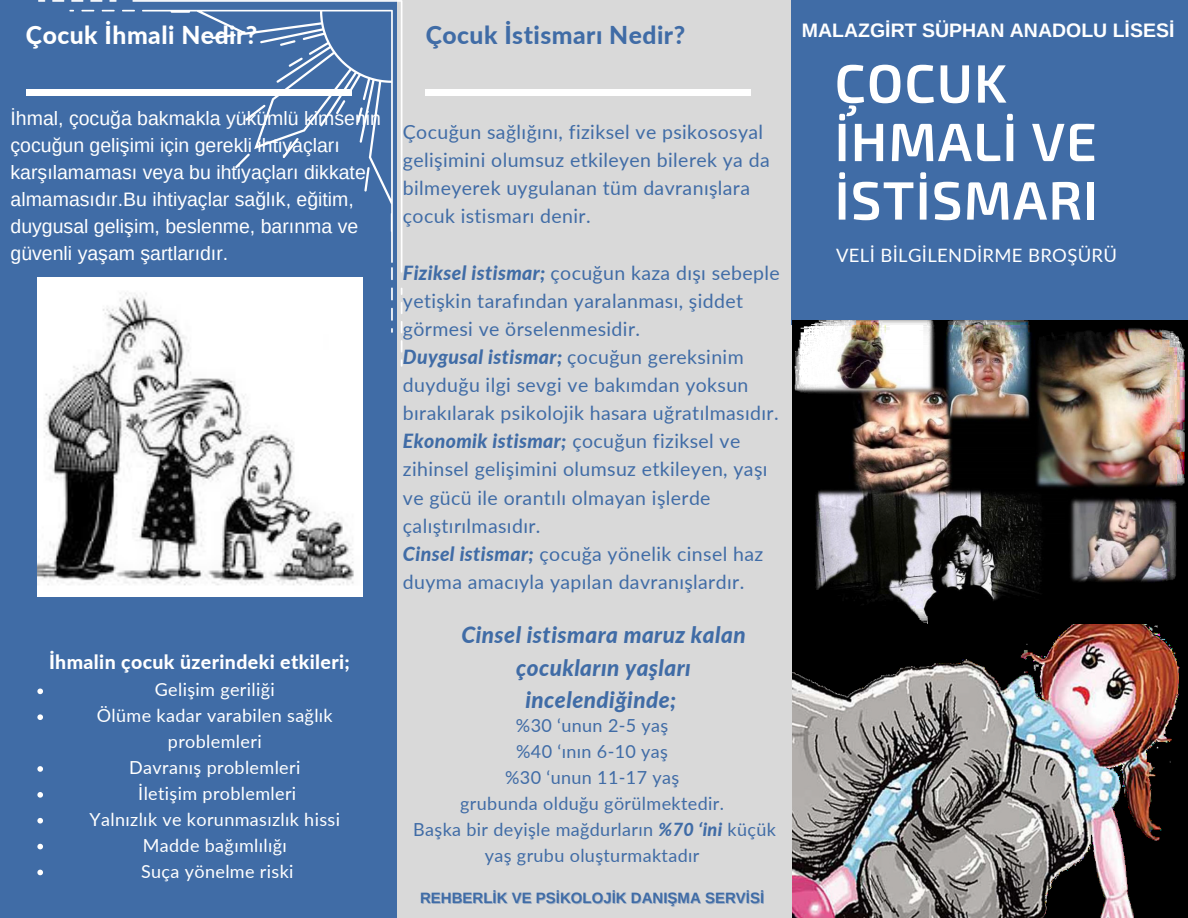
<style>
.page{position:relative;width:1188px;height:918px;background:#d9d9d9}
.page>*{position:absolute;margin:0;border:0;box-sizing:border-box;transform-origin:0 0}
.t1{font:600 54px/58.5px "Exo 2";letter-spacing:.02em;color:#fff}
.t2{font:800 24.6px "Lato";letter-spacing:.02em;color:#406ca6}
.t3{font:800 24.6px "Lato";letter-spacing:.02em;color:#fff}
.t4{font:italic 800 22.5px/32.7px "Lato";letter-spacing:.02em;color:#406ca6;text-align:center}
.t5{font:19.5px/28.2px "Lato";letter-spacing:.02em;color:#406ca6}
.t6{font:19.5px/27px "Arimo";color:#fff}
.t7{font:800 19.5px "Lato";letter-spacing:.02em;color:#fff}
.t8{font:700 19.5px "Arimo";color:#fff}
.t9{font:18.45px "Lato";letter-spacing:.02em;color:#fff}
.t10{font:18px/25.8px "Lato";letter-spacing:.02em;color:#fff;text-align:center}
.t11{font:18px "Lato";letter-spacing:.02em;color:#406ca6}
.t12{font:700 15px "Arimo";color:#406ca6}
.s1{font-weight:800;font-style:italic}
</style>
<div class="page">
<div style="left:792px;top:0;width:396px;height:325px;background:#406ca6"></div>
<div style="left:0;top:0;width:396px;height:918px;background:#406ca6"></div>
<div style="left:26px;top:89px;width:325px;height:7px;background:#fff"></div>
<img style="left:37px;top:278px;width:325px;height:318px">
<div style="left:426px;top:89px;width:325px;height:7px;background:#fff"></div>
<img style="left:793px;top:320px;width:395px;height:598px">
<svg style="left:38px;top:0;width:364px;height:367px"></svg>
<svg style="left:37px;top:689px;width:6px;height:5px"></svg>
<svg style="left:37px;top:714px;width:6px;height:6px"></svg>
<svg style="left:37px;top:766px;width:6px;height:6px"></svg>
<svg style="left:37px;top:792px;width:6px;height:6px"></svg>
<svg style="left:37px;top:818px;width:6px;height:6px"></svg>
<svg style="left:37px;top:844px;width:6px;height:5px"></svg>
<svg style="left:37px;top:870px;width:6px;height:5px"></svg>
<p class="t3" style="left:26px;top:20px;width:233px">Çocuk İhmali Nedir?</p>
<p class="t2" style="left:426px;top:20px;width:261px">Çocuk İstismarı Nedir?</p>
<p class="t6" style="left:11px;top:105px;width:372px">İhmal, çocuğa bakmakla yükümlü kimsenin çocuğun gelişimi için gerekli ihtiyaçları karşılamaması veya bu ihtiyaçları dikkate almamasıdır.Bu ihtiyaçlar sağlık, eğitim, duygusal gelişim, beslenme, barınma ve güvenli yaşam şartlarıdır.</p>
<p class="t7" style="left:49px;top:650px;width:302px">İhmalin çocuk üzerindeki etkileri;</p>
<p class="t10" style="left:155px;top:677px;width:122px">Gelişim geriliği</p>
<p class="t10" style="left:97px;top:702px;width:237px">Ölüme kadar varabilen sağlık problemleri</p>
<p class="t10" style="left:129px;top:754px;width:173px">Davranış problemleri</p>
<p class="t10" style="left:138px;top:780px;width:160px">İletişim problemleri</p>
<p class="t10" style="left:90px;top:806px;width:252px">Yalnızlık ve korunmasızlık hissi</p>
<p class="t10" style="left:143px;top:832px;width:146px">Madde bağımlılığı</p>
<p class="t10" style="left:141px;top:858px;width:154px">Suça yönelme riski</p>
<p class="t5" style="left:403px;top:117px;width:368px">Çocuğun sağlığını, fiziksel ve psikososyal gelişimini olumsuz etkileyen bilerek ya da bilmeyerek uygulanan tüm davranışlara çocuk istismarı denir.</p>
<p class="t5" style="left:403px;top:258px;width:378px"><span class="s1">Fiziksel istismar;</span> çocuğun kaza dışı sebeple yetişkin tarafından yaralanması, şiddet görmesi ve örselenmesidir.</p>
<p class="t5" style="left:403px;top:342px;width:377px"><span class="s1">Duygusal istismar;</span> çocuğun gereksinim duyduğu ilgi sevgi ve bakımdan yoksun bırakılarak psikolojik hasara uğratılmasıdır.</p>
<p class="t5" style="left:403px;top:427px;width:366px"><span class="s1">Ekonomik istismar;</span> çocuğun fiziksel ve zihinsel gelişimini olumsuz etkileyen, yaşı ve gücü ile orantılı olmayan işlerde çalıştırılmasıdır.</p>
<p class="t5" style="left:403px;top:539px;width:362px"><span class="s1">Cinsel istismar;</span> çocuğa yönelik cinsel haz duyma amacıyla yapılan davranışlardır.</p>
<p class="t4" style="left:461px;top:618px;width:286px">Cinsel istismara maruz kalan çocukların yaşları</p>
<p class="t4" style="left:525px;top:683px;width:152px">incelendiğinde;</p>
<p class="t11" style="left:516px;top:715px;width:154px">%30 ‘unun 2-5 yaş</p>
<p class="t11" style="left:516px;top:741px;width:153px">%40 ‘ının 6-10 yaş</p>
<p class="t11" style="left:505px;top:766px;width:176px">%30 ‘unun 11-17 yaş</p>
<p class="t11" style="left:460px;top:792px;width:265px">grubunda olduğu görülmektedir.</p>
<p class="t11" style="left:413px;top:818px;width:364px">Başka bir deyişle mağdurların <span class="s1">%70 ‘ini</span> küçük</p>
<p class="t11" style="left:485px;top:844px;width:216px">yaş grubu oluşturmaktadır</p>
<p class="t12" style="left:420px;top:889px;width:346px">REHBERLİK VE PSİKOLOJİK DANIŞMA SERVİSİ</p>
<p class="t8" style="left:802px;top:20px;width:374px">MALAZGİRT SÜPHAN ANADOLU LİSESİ</p>
<p class="t1" style="left:835px;top:52px;width:265px">ÇOCUK<br>İHMALİ VE<br>İSTİSMARI</p>
<p class="t9" style="left:836px;top:244px;width:282px">VELİ BİLGİLENDİRME BROŞÜRÜ</p>
</div>
